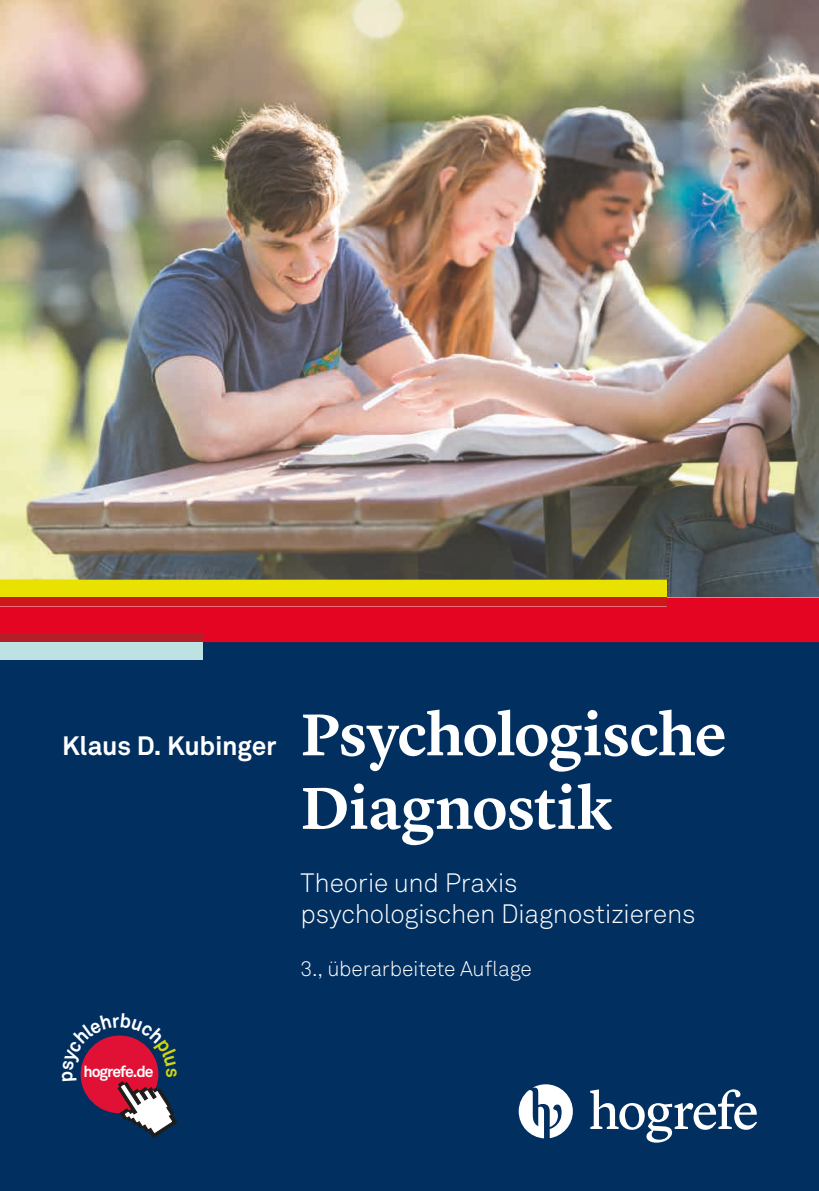
<style>
.page{position:relative;width:819px;height:1191px;background:#fff}
.page>*{position:absolute;margin:0;border:0;box-sizing:border-box;transform-origin:0 0}
.t1{font:600 61.25px/73.5px "Lyon Text";letter-spacing:-.015em;color:#fff}
.t2{font:300 26.25px/31.5px "Akkurat Pro";letter-spacing:-.01em;color:#fff}
.t3{font:700 26.25px "Akkurat Pro";letter-spacing:-.01em;color:#fff}
.t4{font:300 21px "Akkurat Pro";letter-spacing:-.01em;color:#fff}
.t5{font:700 15.58px "Akkurat Pro";letter-spacing:-.065em;color:#fff}
</style>
<div class="page">
<div style="left:0;top:640px;width:819px;height:551px;background:#002f60"></div>
<img style="left:0;top:0;width:819px;height:597px">
<svg style="left:518px;top:1084px;width:55px;height:54px"></svg>
<svg style="left:590px;top:1089px;width:166px;height:53px"></svg>
<div style="left:0;top:579px;width:666px;height:18px;background:#e9e100"></div>
<div style="left:0;top:642px;width:202px;height:18px;background:#bee1e1"></div>
<div style="left:0;top:597px;width:819px;height:45px;background:#e40522"></div>
<div style="left:0;top:597px;width:666px;height:9px;background:#ce1719"></div>
<div style="left:0;top:633px;width:202px;height:9px;background:#b52028"></div>
<svg style="left:80px;top:1035px;width:97px;height:103px"></svg>
<p class="t3" style="left:62px;top:730px;width:216px">Klaus D. Kubinger</p>
<h1 class="t1" style="left:300px;top:693px;width:428px">Psychologische<br>Diagnostik</h1>
<p class="t2" style="left:300px;top:867px;width:396px">Theorie und Praxis psychologischen Diagnostizierens</p>
<p class="t4" style="left:300px;top:956px;width:233px">3., überarbeitete Auflage</p>
<p class="t5" style="left:83px;top:1061px;width:71px">hogrefe.de</p>
</div>
